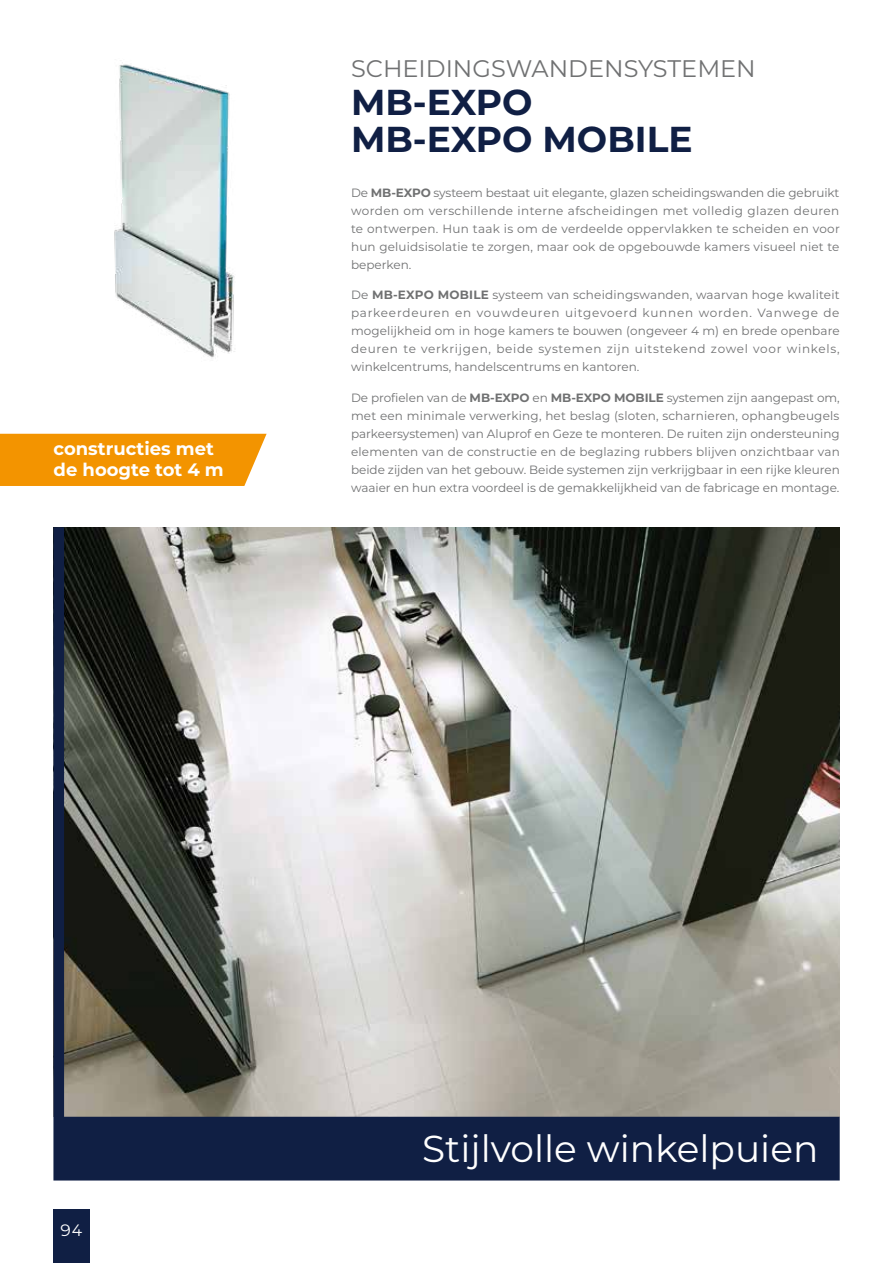
<style>
.page{position:relative;width:893px;height:1263px;background:#fff}
.page>*{position:absolute;margin:0;border:0;box-sizing:border-box;transform-origin:0 0}
.t1{font:37.5px "Montserrat Alu";color:#fff}
.t2{font:700 36px/37.5px "Montserrat Alu";color:#101f44}
.t3{font:24px "Montserrat Alu";color:#707172}
.t4{font:700 18px/21.6px "Montserrat Alu";color:#fff}
.t5{font:16.5px "Montserrat Alu";color:#fff}
.t6{font:12px/18px "Montserrat Alu";color:#707172;text-align:justify}
.s1{font-weight:700}
</style>
<div class="page">
<div style="left:53px;top:1209px;width:37px;height:54px;background:#101f44"></div>
<div style="left:0;top:434px;width:267px;height:52px;background:#f39400"></div>
<img style="left:114px;top:62px;width:121px;height:296px">
<svg style="left:53px;top:527px;width:787px;height:653px;background:#818482"></svg>
<h3 class="t4" style="left:54px;top:437px;width:172px">constructies met de hoogte tot 4 m</h3>
<h3 class="t3" style="left:351px;top:52px;width:406px">SCHEIDINGSWANDENSYSTEMEN</h3>
<h2 class="t2" style="left:351px;top:82px;width:343px">MB-EXPO<br>MB-EXPO MOBILE</h2>
<p class="t6" style="left:351px;top:183px;width:490px">De <span class="s1">MB-EXPO</span> systeem bestaat uit elegante, glazen scheidingswanden die gebruikt worden om verschillende interne afscheidingen met volledig glazen deuren te ontwerpen. Hun taak is om de verdeelde oppervlakken te scheiden en voor hun geluidsisolatie te zorgen, maar ook de opgebouwde kamers visueel niet te beperken.</p>
<p class="t6" style="left:351px;top:286px;width:490px">De <span class="s1">MB-EXPO MOBILE</span> systeem van scheidingswanden, waarvan hoge kwaliteit parkeerdeuren en vouwdeuren uitgevoerd kunnen worden. Vanwege de mogelijkheid om in hoge kamers te bouwen (ongeveer 4 m) en brede openbare deuren te verkrijgen, beide systemen zijn uitstekend zowel voor winkels, winkelcentrums, handelscentrums en kantoren.</p>
<p class="t6" style="left:351px;top:389px;width:490px">De profielen van de <span class="s1">MB-EXPO</span> en <span class="s1">MB-EXPO MOBILE</span> systemen zijn aangepast om, met een minimale verwerking, het beslag (sloten, scharnieren, ophangbeugels parkeersystemen) van Aluprof en Geze te monteren. De ruiten zijn ondersteuning elementen van de constructie en de beglazing rubbers blijven onzichtbaar van beide zijden van het gebouw. Beide systemen zijn verkrijgbaar in een rijke kleuren waaier en hun extra voordeel is de gemakkelijkheid van de fabricage en montage.</p>
<h3 class="t5" style="left:60px;top:1218px;width:25px">94</h3>
<h1 class="t1" style="left:422px;top:1123px;width:398px">Stijlvolle winkelpuien</h1>
</div>
